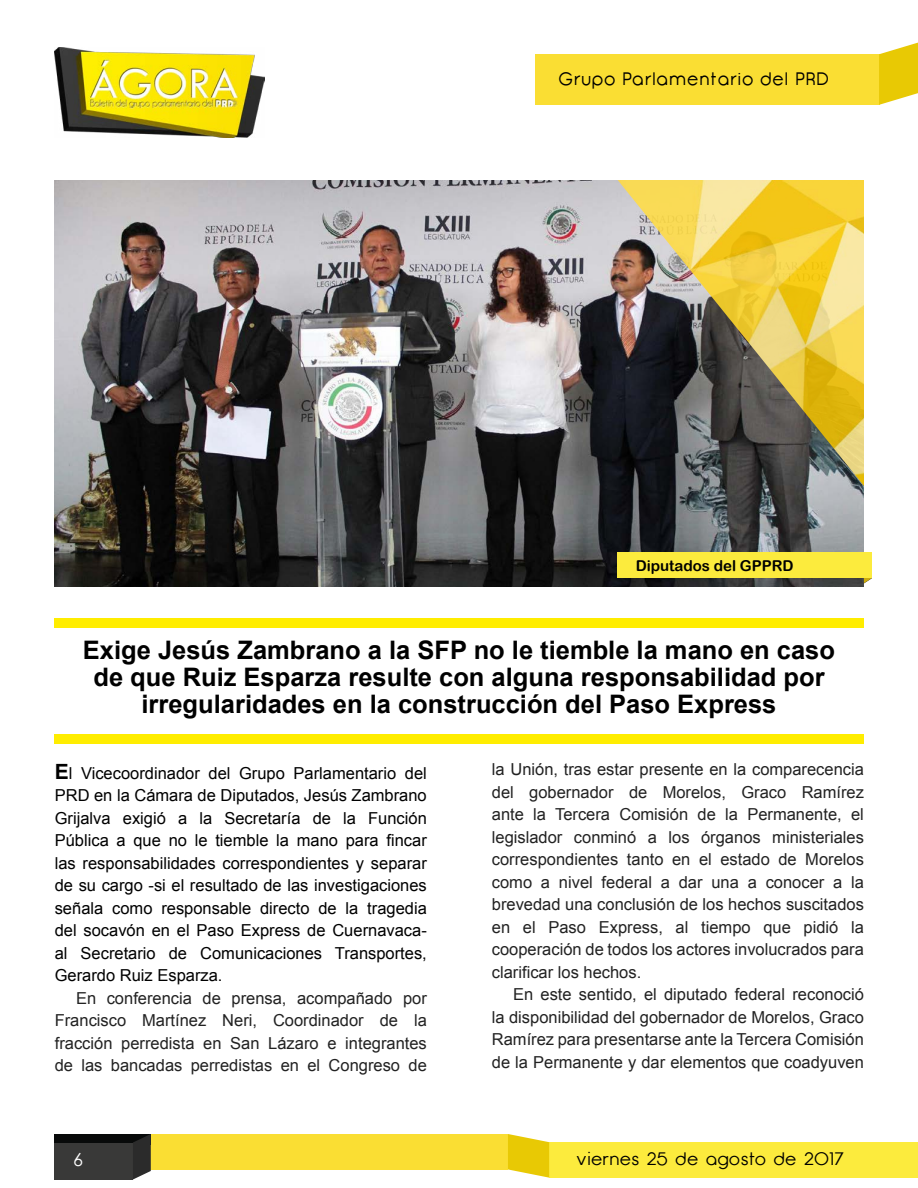
<style>
.page{position:relative;width:918px;height:1188px;background:#fff}
.page>*{position:absolute;margin:0;border:0;box-sizing:border-box;transform-origin:0 0}
.t1{font:700 25.5px/27px "Arial";color:#000;text-align:center}
.t2{font:18px "Opificio";color:#000}
.t3{font:18px "Opificio Neue";letter-spacing:-.01em;color:#000}
.t4{font:18px "Century Gothic";color:#fff}
.t5{font:16.5px/22.5px "Arial";color:#222;text-align:justify}
.t6{font:16.5px/22.5px "Arial";color:#000;text-align:justify}
.t7{font:15px "Arial Rounded MT Bold";color:#000}
.s1{font-weight:700;font-size:21px}
</style>
<div class="page">
<div style="left:139px;top:1134px;width:369px;height:35px;background:#fade33"></div>
<div style="left:549px;top:1142px;width:369px;height:36px;background:#fceb3d"></div>
<svg style="left:508px;top:1134px;width:41px;height:44px"></svg>
<div style="left:535px;top:54px;width:345px;height:51px;background:#fade33"></div>
<svg style="left:879px;top:43px;width:39px;height:62px"></svg>
<div style="left:54px;top:1134px;width:97px;height:10px;background:#080a0a"></div>
<div style="left:54px;top:1143px;width:79px;height:37px;background:#393938"></div>
<svg style="left:133px;top:1134px;width:18px;height:46px"></svg>
<img style="left:54px;top:48px;width:211px;height:90px">
<img style="left:55px;top:180px;width:809px;height:406px">
<svg style="left:864px;top:578px;width:8px;height:5px"></svg>
<div style="left:618px;top:553px;width:254px;height:25px;background:#fceb3d"></div>
<div style="left:55px;top:618px;width:809px;height:10px;background:#ffed00"></div>
<div style="left:55px;top:734px;width:809px;height:10px;background:#ffed00"></div>
<img style="left:618px;top:180px;width:246px;height:306px">
<p class="t2" style="left:558px;top:67px;width:273px">Grupo Parlamentario del PRD</p>
<p class="t7" style="left:636px;top:556px;width:160px">Diputados del GPPRD</p>
<h1 class="t1" style="left:83px;top:637px;width:754px">Exige Jesús Zambrano a la SFP no le tiemble la mano en caso de que Ruiz Esparza resulte con alguna responsabilidad por irregularidades en la construcción del Paso Express</h1>
<p class="t6" style="left:55px;top:762px;width:374px"><span class="s1">E</span>l Vicecoordinador del Grupo Parlamentario del PRD en la Cámara de Diputados, Jesús Zambrano Grijalva exigió a la Secretaría de la Función Pública a que no le tiemble la mano para fincar las responsabilidades correspondientes y separar de su cargo -si el resultado de las investigaciones señala como responsable directo de la tragedia del socavón en el Paso Express de Cuernavaca&shy;al Secretario de Comunicaciones Transportes, Gerardo Ruiz Esparza.</p>
<p class="t5" style="left:55px;top:987px;width:374px;text-indent:21px">En conferencia de prensa, acompañado por Francisco Martínez Neri, Coordinador de la fracción perredista en San Lázaro e integrantes de las bancadas perredistas en el Congreso de</p>
<p class="t5" style="left:492px;top:759px;width:374px">la Unión, tras estar presente en la comparecencia del gobernador de Morelos, Graco Ramírez ante la Tercera Comisión de la Permanente, el legislador conminó a los órganos ministeriales correspondientes tanto en el estado de Morelos como a nivel federal a dar una a conocer a la brevedad una conclusión de los hechos suscitados en el Paso Express, al tiempo que pidió la cooperación de todos los actores involucrados para clarificar los hechos.</p>
<p class="t5" style="left:492px;top:984px;width:374px;text-indent:21px">En este sentido, el diputado federal reconoció la disponibilidad del gobernador de Morelos, Graco Ramírez para presentarse ante la Tercera Comisión de la Permanente y dar elementos que coadyuven</p>
<p class="t4" style="left:73px;top:1148px;width:11px">6</p>
<p class="t3" style="left:576px;top:1146px;width:270px">viernes 25 de agosto de 2017</p>
</div>
